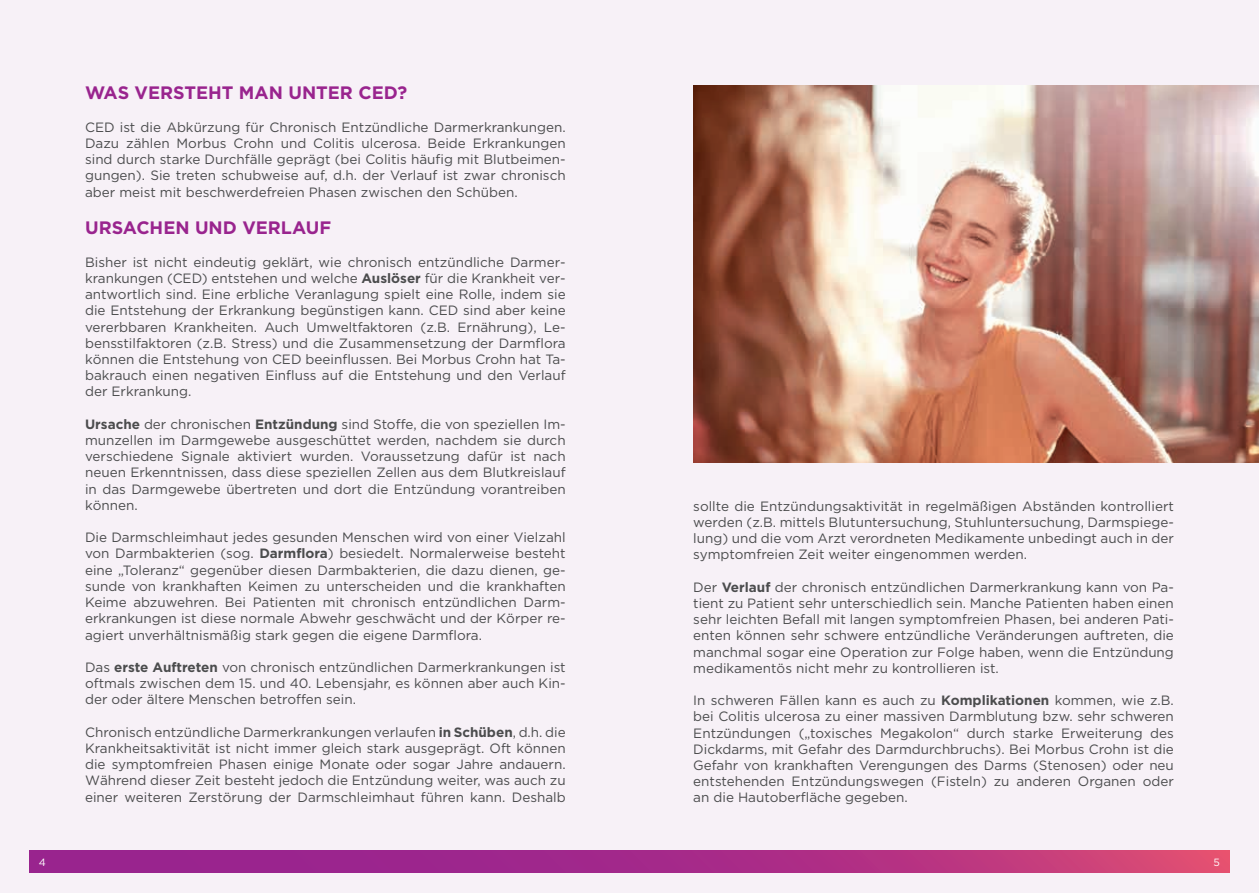
<style>
.page{position:relative;width:1259px;height:893px;background:#f7f1f7}
.page>*{position:absolute;margin:0;border:0;box-sizing:border-box;transform-origin:0 0}
.t1{font:700 18px "Gotham";color:#99248e}
.t2{font:13.5px/16.2px "Gotham";color:#4b4c4d;text-align:justify}
.t3{font:10.5px "Gotham";color:#fff}
.s1{font-weight:700}
</style>
<div class="page">
<svg style="left:30px;top:851px;width:1199px;height:22px;background:#ac2e86"></svg>
<img style="left:693px;top:85px;width:566px;height:378px">
<h1 class="t1" style="left:85px;top:83px;width:324px">WAS VERSTEHT MAN UNTER CED?</h1>
<p class="t2" style="left:85px;top:119px;width:482px">CED ist die Abkürzung für Chronisch Entzündliche Darmerkrankungen.<br>Dazu zählen Morbus Crohn und Colitis ulcerosa. Beide Erkrankungen sind durch starke Durchfälle geprägt (bei Colitis häufig mit Blutbeimen&shy;gungen). Sie treten schubweise auf, d.h. der Verlauf ist zwar chronisch aber meist mit beschwerdefreien Phasen zwischen den Schüben.</p>
<h1 class="t1" style="left:85px;top:218px;width:248px">URSACHEN UND VERLAUF</h1>
<p class="t2" style="left:85px;top:254px;width:482px">Bisher ist nicht eindeutig geklärt, wie chronisch entzündliche Darmer&shy;krankungen (CED) entstehen und welche <span class="s1">Auslöser</span> für die Krankheit ver&shy;antwortlich sind. Eine erbliche Veranlagung spielt eine Rolle, indem sie die Entstehung der Erkrankung begünstigen kann. CED sind aber keine vererbbaren Krankheiten. Auch Umweltfaktoren (z.B. Ernährung), Le&shy;bensstilfaktoren (z.B. Stress) und die Zusammensetzung der Darmflora können die Entstehung von CED beeinflussen. Bei Morbus Crohn hat Ta&shy;bakrauch einen negativen Einfluss auf die Entstehung und den Verlauf der Erkrankung.</p>
<p class="t2" style="left:85px;top:416px;width:482px"><span class="s1">Ursache</span> der chronischen <span class="s1">Entzündung</span> sind Stoffe, die von speziellen Im&shy;munzellen im Darmgewebe ausgeschüttet werden, nachdem sie durch verschiedene Signale aktiviert wurden. Voraussetzung dafür ist nach neuen Erkenntnissen, dass diese speziellen Zellen aus dem Blutkreislauf in das Darmgewebe übertreten und dort die Entzündung vorantreiben können.</p>
<p class="t2" style="left:85px;top:529px;width:482px;text-align:left">Die Darmschleimhaut jedes gesunden Menschen wird von einer Vielzahl von Darmbakterien (sog. <span class="s1">Darmflora</span>) besiedelt. Normalerweise besteht eine „Toleranz“ gegenüber diesen Darmbakterien, die dazu dienen, ge&shy;sunde von krankhaften Keimen zu unterscheiden und die krankhaften Keime abzuwehren. Bei Patienten mit chronisch entzündlichen Darm&shy;erkrankungen ist diese normale Abwehr geschwächt und der Körper re&shy;agiert unverhältnismäßig stark gegen die eigene Darmflora.</p>
<p class="t2" style="left:85px;top:659px;width:482px">Das <span class="s1">erste Auftreten</span> von chronisch entzündlichen Darmerkrankungen ist oftmals zwischen dem 15. und 40. Lebensjahr, es können aber auch Kin&shy;der oder ältere Menschen betroffen sein.</p>
<p class="t2" style="left:85px;top:724px;width:482px">Chronisch entzündliche Darmerkrankungen verlaufen <span class="s1">in Schüben</span>, d.h. die Krankheitsaktivität ist nicht immer gleich stark ausgeprägt. Oft können die symptomfreien Phasen einige Monate oder sogar Jahre andauern.<br>Während dieser Zeit besteht jedoch die Entzündung weiter, was auch zu einer weiteren Zerstörung der Darmschleimhaut führen kann. Deshalb</p>
<p class="t2" style="left:693px;top:498px;width:482px">sollte die Entzündungsaktivität in regelmäßigen Abständen kontrolliert werden (z.B. mittels Blutuntersuchung, Stuhluntersuchung, Darmspiege&shy;lung) und die vom Arzt verordneten Medikamente unbedingt auch in der symptomfreien Zeit weiter eingenommen werden.</p>
<p class="t2" style="left:693px;top:579px;width:482px">Der <span class="s1">Verlauf</span> der chronisch entzündlichen Darmerkrankung kann von Pa&shy;tient zu Patient sehr unterschiedlich sein. Manche Patienten haben einen sehr leichten Befall mit langen symptomfreien Phasen, bei anderen Pati&shy;enten können sehr schwere entzündliche Veränderungen auftreten, die manchmal sogar eine Operation zur Folge haben, wenn die Entzündung medikamentös nicht mehr zu kontrollieren ist.</p>
<p class="t2" style="left:693px;top:692px;width:482px">In schweren Fällen kann es auch zu <span class="s1">Komplikationen</span> kommen, wie z.B. bei Colitis ulcerosa zu einer massiven Darmblutung bzw. sehr schweren Entzündungen („toxisches Megakolon“ durch starke Erweiterung des Dickdarms, mit Gefahr des Darmdurchbruchs). Bei Morbus Crohn ist die Gefahr von krankhaften Verengungen des Darms (Stenosen) oder neu entstehenden Entzündungswegen (Fisteln) zu anderen Organen oder an die Hautoberfläche gegeben.</p>
<p class="t3" style="left:39px;top:856px;width:9px">4</p>
<p class="t3" style="left:1213px;top:856px;width:8px">5</p>
</div>
